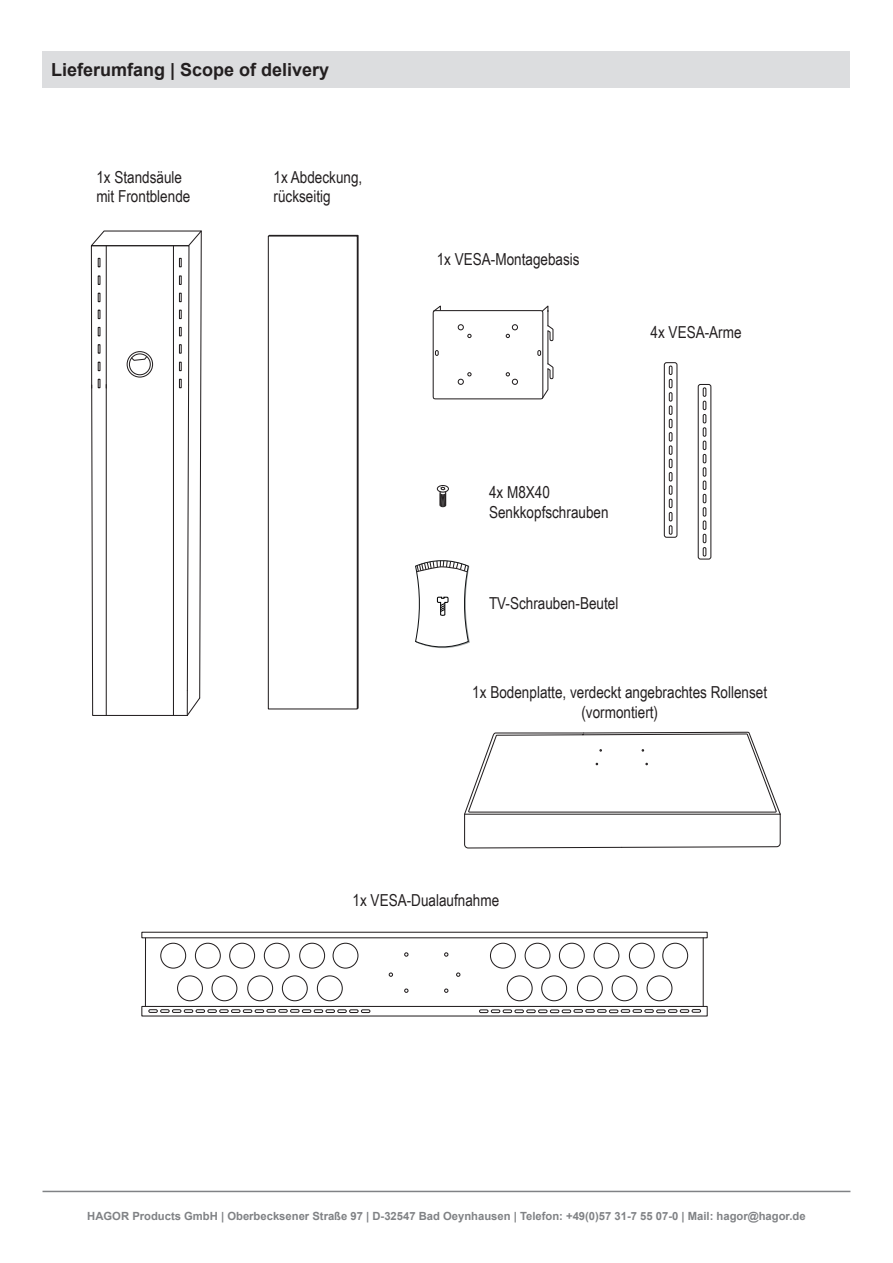
<style>
.page{position:relative;width:893px;height:1263px;background:#fff}
.page>*{position:absolute;margin:0;border:0;box-sizing:border-box;transform-origin:0 0}
.t1{font:700 18px "Arial";color:#231f20}
.t2{font:16.5px/19.8px "Arial Narrow";color:#231f20}
.t3{font:700 11.25px "Arial";color:#808285}
</style>
<div class="page">
<hr style="left:43px;top:1191px;width:807px;height:1px;background:#808285">
<svg style="left:90px;top:230px;width:112px;height:486px"></svg>
<div style="left:268px;top:236px;width:90px;height:473px;border:1px solid #231f20"></div>
<div style="left:433px;top:310px;width:110px;height:89px;border:1px solid #231f20;border-radius:3px"></div>
<hr style="left:547px;top:331px;width:1px;height:33px;background:#231f20">
<svg style="left:541px;top:362px;width:13px;height:37px"></svg>
<svg style="left:458px;top:324px;width:14px;height:14px"></svg>
<svg style="left:458px;top:372px;width:14px;height:13px"></svg>
<svg style="left:506px;top:324px;width:12px;height:14px"></svg>
<svg style="left:506px;top:372px;width:12px;height:13px"></svg>
<svg style="left:435px;top:350px;width:4px;height:6px"></svg>
<svg style="left:537px;top:350px;width:4px;height:6px"></svg>
<svg style="left:541px;top:305px;width:13px;height:37px"></svg>
<svg style="left:432px;top:305px;width:9px;height:8px"></svg>
<div style="left:437px;top:485px;width:12px;height:8px;border:1px solid #231f20;border-radius:50%"></div>
<svg style="left:439px;top:486px;width:8px;height:22px"></svg>
<svg style="left:415px;top:560px;width:55px;height:88px"></svg>
<svg style="left:464px;top:731px;width:317px;height:118px"></svg>
<hr style="left:145px;top:938px;width:1px;height:68px;background:#231f20">
<div style="left:148px;top:1009px;width:10px;height:4px;border:1px solid #231f20"></div>
<div style="left:160px;top:1009px;width:10px;height:4px;border:1px solid #231f20"></div>
<svg style="left:172px;top:1009px;width:33px;height:4px"></svg>
<div style="left:207px;top:1009px;width:10px;height:4px;border:1px solid #231f20"></div>
<div style="left:219px;top:1009px;width:10px;height:4px;border:1px solid #231f20"></div>
<div style="left:231px;top:1009px;width:10px;height:4px;border:1px solid #231f20"></div>
<svg style="left:243px;top:1009px;width:21px;height:4px"></svg>
<div style="left:266px;top:1009px;width:10px;height:4px;border:1px solid #231f20"></div>
<div style="left:278px;top:1009px;width:10px;height:4px;border:1px solid #231f20"></div>
<div style="left:290px;top:1009px;width:10px;height:4px;border:1px solid #231f20"></div>
<svg style="left:302px;top:1009px;width:21px;height:4px"></svg>
<div style="left:325px;top:1009px;width:10px;height:4px;border:1px solid #231f20"></div>
<div style="left:337px;top:1009px;width:10px;height:4px;border:1px solid #231f20"></div>
<div style="left:349px;top:1009px;width:10px;height:4px;border:1px solid #231f20"></div>
<svg style="left:361px;top:1009px;width:9px;height:4px"></svg>
<svg style="left:479px;top:1009px;width:33px;height:4px"></svg>
<div style="left:514px;top:1009px;width:10px;height:4px;border:1px solid #231f20"></div>
<div style="left:526px;top:1009px;width:10px;height:4px;border:1px solid #231f20"></div>
<div style="left:538px;top:1009px;width:10px;height:4px;border:1px solid #231f20"></div>
<svg style="left:550px;top:1009px;width:21px;height:4px"></svg>
<div style="left:573px;top:1009px;width:10px;height:4px;border:1px solid #231f20"></div>
<div style="left:585px;top:1009px;width:10px;height:4px;border:1px solid #231f20"></div>
<div style="left:597px;top:1009px;width:10px;height:4px;border:1px solid #231f20"></div>
<svg style="left:609px;top:1009px;width:21px;height:4px"></svg>
<div style="left:632px;top:1009px;width:10px;height:4px;border:1px solid #231f20"></div>
<div style="left:644px;top:1009px;width:10px;height:4px;border:1px solid #231f20"></div>
<div style="left:656px;top:1009px;width:10px;height:4px;border:1px solid #231f20"></div>
<svg style="left:668px;top:1009px;width:33px;height:4px"></svg>
<div style="left:141px;top:932px;width:567px;height:6px;border:1px solid #231f20"></div>
<div style="left:141px;top:1006px;width:567px;height:10px;border:1px solid #231f20"></div>
<hr style="left:703px;top:938px;width:1px;height:68px;background:#231f20">
<div style="left:662px;top:943px;width:26px;height:26px;border:1px solid #231f20;border-radius:50%"></div>
<div style="left:629px;top:943px;width:26px;height:26px;border:1px solid #231f20;border-radius:50%"></div>
<div style="left:593px;top:943px;width:26px;height:26px;border:1px solid #231f20;border-radius:50%"></div>
<div style="left:559px;top:943px;width:26px;height:26px;border:1px solid #231f20;border-radius:50%"></div>
<div style="left:525px;top:943px;width:25px;height:26px;border:1px solid #231f20;border-radius:50%"></div>
<div style="left:490px;top:943px;width:26px;height:26px;border:1px solid #231f20;border-radius:50%"></div>
<div style="left:507px;top:975px;width:26px;height:26px;border:1px solid #231f20;border-radius:50%"></div>
<div style="left:541px;top:975px;width:26px;height:26px;border:1px solid #231f20;border-radius:50%"></div>
<div style="left:577px;top:975px;width:26px;height:26px;border:1px solid #231f20;border-radius:50%"></div>
<div style="left:612px;top:975px;width:25px;height:26px;border:1px solid #231f20;border-radius:50%"></div>
<div style="left:647px;top:975px;width:25px;height:26px;border:1px solid #231f20;border-radius:50%"></div>
<div style="left:333px;top:943px;width:25px;height:26px;border:1px solid #231f20;border-radius:50%"></div>
<div style="left:299px;top:943px;width:26px;height:26px;border:1px solid #231f20;border-radius:50%"></div>
<div style="left:264px;top:943px;width:26px;height:26px;border:1px solid #231f20;border-radius:50%"></div>
<div style="left:229px;top:943px;width:26px;height:26px;border:1px solid #231f20;border-radius:50%"></div>
<div style="left:195px;top:943px;width:26px;height:26px;border:1px solid #231f20;border-radius:50%"></div>
<div style="left:160px;top:943px;width:26px;height:26px;border:1px solid #231f20;border-radius:50%"></div>
<div style="left:177px;top:975px;width:26px;height:26px;border:1px solid #231f20;border-radius:50%"></div>
<div style="left:211px;top:975px;width:26px;height:26px;border:1px solid #231f20;border-radius:50%"></div>
<div style="left:247px;top:975px;width:26px;height:26px;border:1px solid #231f20;border-radius:50%"></div>
<div style="left:282px;top:975px;width:26px;height:26px;border:1px solid #231f20;border-radius:50%"></div>
<div style="left:317px;top:975px;width:26px;height:26px;border:1px solid #231f20;border-radius:50%"></div>
<svg style="left:404px;top:952px;width:5px;height:5px"></svg>
<svg style="left:444px;top:952px;width:4px;height:5px"></svg>
<svg style="left:404px;top:988px;width:5px;height:5px"></svg>
<svg style="left:444px;top:988px;width:4px;height:5px"></svg>
<svg style="left:389px;top:972px;width:4px;height:5px"></svg>
<svg style="left:456px;top:972px;width:4px;height:5px"></svg>
<svg style="left:664px;top:363px;width:13px;height:174px"></svg>
<div style="left:664px;top:362px;width:13px;height:176px;border:1px solid #231f20;border-radius:2px"></div>
<svg style="left:669px;top:365px;width:3px;height:170px"></svg>
<svg style="left:698px;top:384px;width:13px;height:175px"></svg>
<div style="left:698px;top:384px;width:13px;height:176px;border:1px solid #231f20;border-radius:2px"></div>
<svg style="left:703px;top:387px;width:3px;height:170px"></svg>
<div style="left:43px;top:51px;width:807px;height:37px;background:#dcdddf"></div>
<p class="t1" style="left:51px;top:57px;width:280px">Lieferumfang | Scope of delivery</p>
<p class="t2" style="left:96px;top:166px;width:96px">1x Standsäule mit Frontblende</p>
<p class="t2" style="left:274px;top:166px;width:90px">1x Abdeckung, rückseitig</p>
<p class="t2" style="left:437px;top:249px;width:144px">1x VESA-Montagebasis</p>
<p class="t2" style="left:651px;top:321px;width:92px">4x VESA-Arme</p>
<p class="t2" style="left:489px;top:482px;width:121px">4x M8X40<br>Senkkopfschrauben</p>
<p class="t2" style="left:489px;top:593px;width:131px">TV-Schrauben-Beutel</p>
<p class="t2" style="left:472px;top:682px;width:296px;text-align:center">1x Bodenplatte, verdeckt angebrachtes Rollenset (vormontiert)</p>
<p class="t2" style="left:353px;top:890px;width:148px">1x VESA-Dualaufnahme</p>
<p class="t3" style="left:87px;top:1208px;width:720px">HAGOR Products GmbH | Oberbecksener Straße 97 | D-32547 Bad Oeynhausen | Telefon: +49(0)57 31-7 55 07-0 | Mail: hagor@hagor.de</p>
</div>
